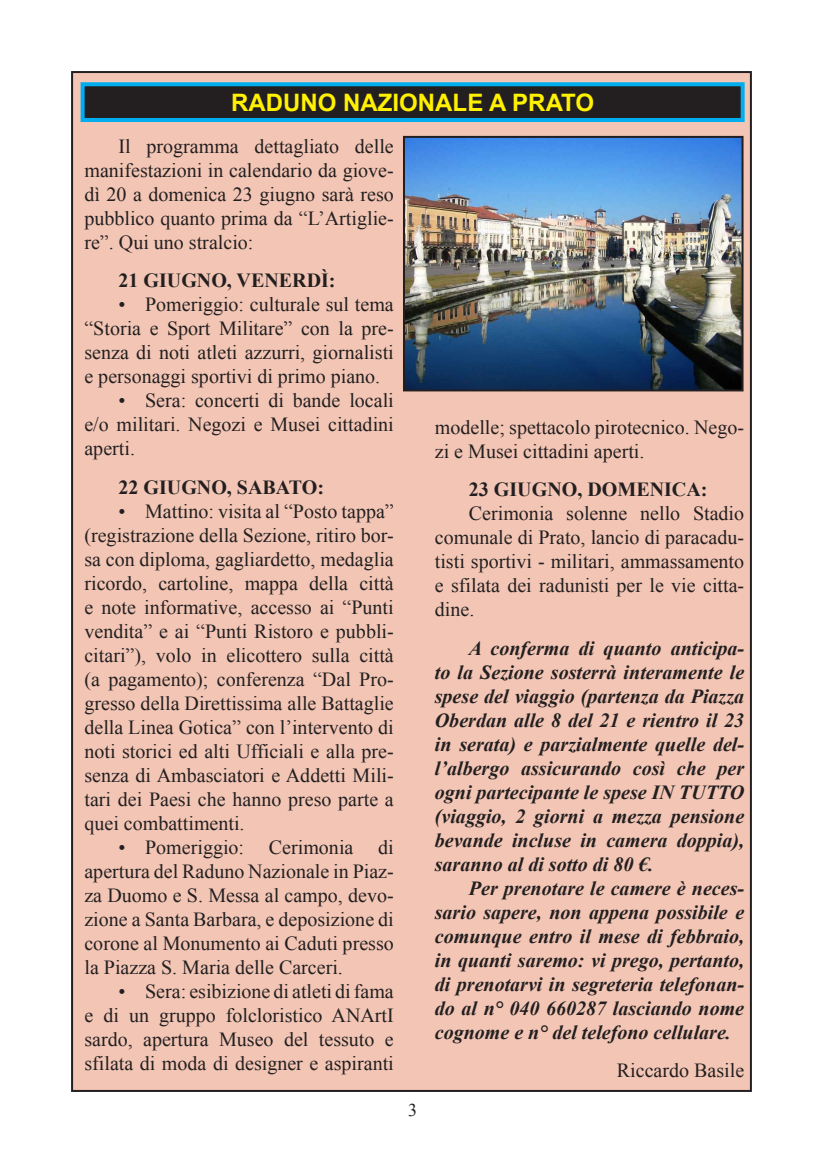
<style>
.page{position:relative;width:823px;height:1163px;background:#fff}
.page>*{position:absolute;margin:0;border:0;box-sizing:border-box;transform-origin:0 0}
.t1{font:700 24px "Arial";color:#fff101}
.t2{font:20px/24px "Times New Roman";color:#231f20;text-align:justify}
.t3{font:italic 700 20px/24px "Times New Roman";color:#231f20;text-align:justify}
.t4{font:700 20px "Times New Roman";color:#231f20}
.t5{font:18px "Times New Roman";color:#231f20}
</style>
<div class="page">
<div style="left:72px;top:72px;width:678px;height:1018px;background:#f2c5b4"></div>
<div style="left:83px;top:84px;width:659px;height:36px;background:#231f20"></div>
<div style="left:81px;top:82px;width:663px;height:40px;border:4px solid #00aeef"></div>
<img style="left:406px;top:139px;width:334px;height:249px">
<div style="left:403px;top:136px;width:340px;height:255px;border:2px solid #231f20"></div>
<p class="t1" style="left:231px;top:86px;width:364px">RADUNO NAZIONALE A PRATO</p>
<p class="t2" style="left:84px;top:134px;width:311px;text-indent:34px">Il programma dettagliato delle manifestazioni in calendario da giove&shy;dì 20 a domenica 23 giugno sarà reso pubblico quanto prima da “L’Artiglie&shy;re”. Qui uno stralcio:</p>
<p class="t4" style="left:118px;top:267px;width:218px">21 GIUGNO, VENERDÌ:</p>
<p class="t2" style="left:84px;top:292px;width:311px;text-indent:34px">• Pomeriggio: culturale sul tema “Storia e Sport Militare” con la pre&shy;senza di noti atleti azzurri, giornalisti e personaggi sportivi di primo piano.</p>
<p class="t2" style="left:84px;top:388px;width:311px;text-indent:34px">• Sera: concerti di bande locali e/o militari. Negozi e Musei cittadini aperti.</p>
<p class="t4" style="left:118px;top:473px;width:207px">22 GIUGNO, SABATO:</p>
<p class="t2" style="left:84px;top:499px;width:311px;text-indent:34px">• Mattino: visita al “Posto tappa” (registrazione della Sezione, ritiro bor&shy;sa con diploma, gagliardetto, medaglia ricordo, cartoline, mappa della città e note informative, accesso ai “Punti vendita” e ai “Punti Ristoro e pubbli&shy;citari”), volo in elicottero sulla città (a pagamento); conferenza “Dal Pro&shy;gresso della Direttissima alle Battaglie della Linea Gotica” con l’intervento di noti storici ed alti Ufficiali e alla pre&shy;senza di Ambasciatori e Addetti Mili&shy;tari dei Paesi che hanno preso parte a quei combattimenti.</p>
<p class="t2" style="left:84px;top:835px;width:311px;text-indent:34px">• Pomeriggio: Cerimonia di apertura del Raduno Nazionale in Piaz&shy;za Duomo e S. Messa al campo, devo&shy;zione a Santa Barbara, e deposizione di corone al Monumento ai Caduti presso la Piazza S. Maria delle Carceri.</p>
<p class="t2" style="left:84px;top:979px;width:311px;text-indent:34px">• Sera: esibizione di atleti di fama e di un gruppo folcloristico ANArtI sardo, apertura Museo del tessuto e sfilata di moda di designer e aspiranti</p>
<p class="t5" style="left:408px;top:1097px;width:10px">3</p>
<p class="t2" style="left:434px;top:415px;width:311px">modelle; spettacolo pirotecnico. Nego&shy;zi e Musei cittadini aperti.</p>
<p class="t4" style="left:468px;top:475px;width:240px">23 GIUGNO, DOMENICA:</p>
<p class="t2" style="left:434px;top:501px;width:311px;text-indent:34px">Cerimonia solenne nello Stadio comunale di Prato, lancio di paracadu&shy;tisti sportivi - militari, ammassamento e sfilata dei radunisti per le vie citta&shy;dine.</p>
<p class="t3" style="left:434px;top:635px;width:311px;text-indent:34px">A conferma di quanto anticipa&shy;to la Sezione sosterrà interamente le spese del viaggio (partenza da Piazza Oberdan alle 8 del 21 e rientro il 23 in serata) e parzialmente quelle del&shy;l’albergo assicurando così che per ogni partecipante le spese IN TUTTO (viaggio, 2 giorni a mezza pensione bevande incluse in camera doppia), saranno al di sotto di 80 €.</p>
<p class="t3" style="left:434px;top:875px;width:311px;text-indent:34px">Per prenotare le camere è neces&shy;sario sapere, non appena possibile e comunque entro il mese di febbraio, in quanti saremo: vi prego, pertanto, di prenotarvi in segreteria telefonan&shy;do al n° 040 660287 lasciando nome cognome e n° del telefono cellulare.</p>
<p class="t2" style="left:616px;top:1058px;width:129px">Riccardo Basile</p>
</div>
